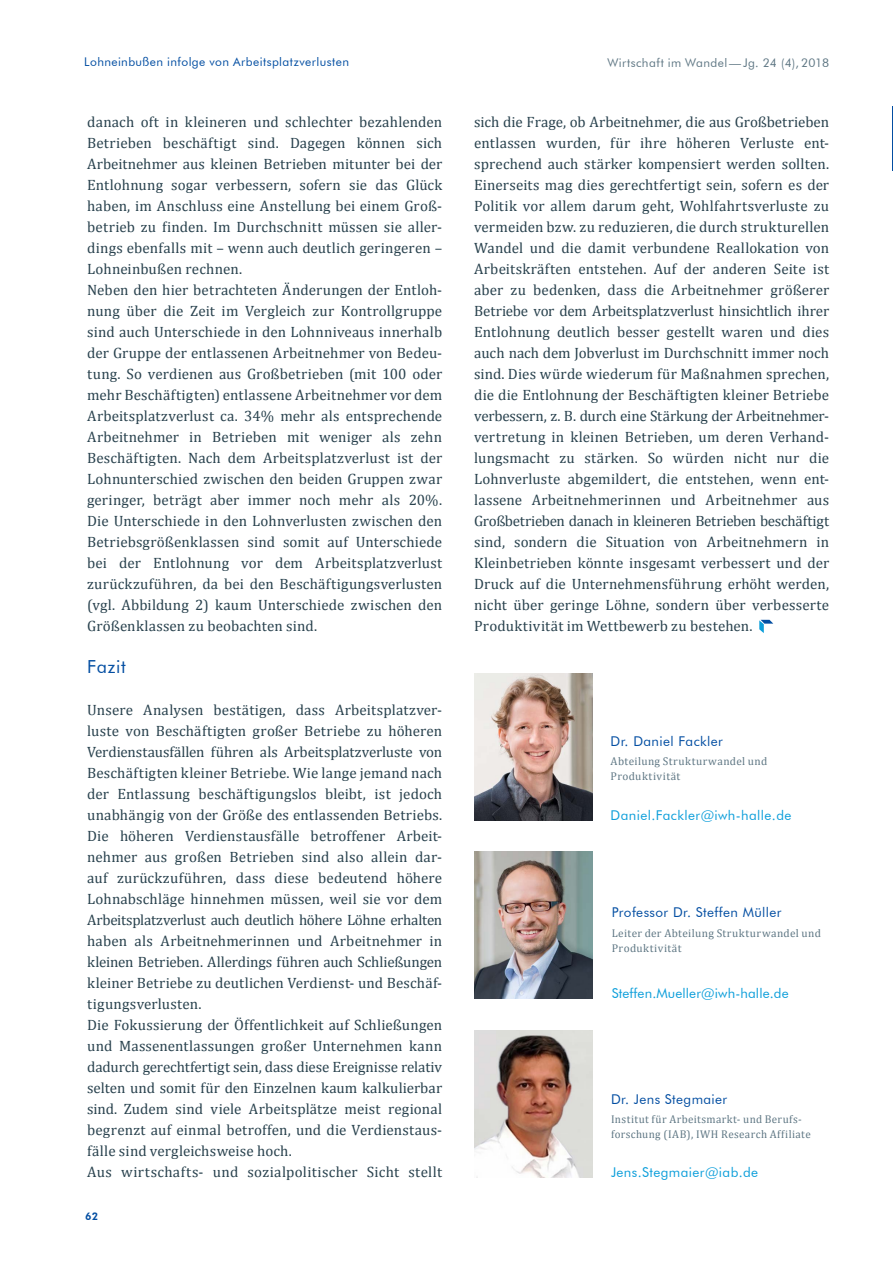
<style>
.page{position:relative;width:893px;height:1263px;background:#fff}
.page>*{position:absolute;margin:0;border:0;box-sizing:border-box;transform-origin:0 0}
.t1{font:18px "Futura BT";letter-spacing:.035em;color:#034ea2}
.t2{font:15px/21px "Cambria";letter-spacing:.005em;color:#29424e}
.t3{font:13.5px "Futura BT";letter-spacing:.03em;color:#034ea2}
.t4{font:13.5px "Futura BT";letter-spacing:.03em;color:#0c9eda}
.t5{font:13.5px "Futura BT";letter-spacing:.01em;color:#0c9eda}
.t6{font:12px "Futura BT";letter-spacing:.035em;color:#034ea2}
.t7{font:12px "Futura BT";letter-spacing:.035em;color:#5f7784}
.t8{font:11.25px/15px "Cambria";letter-spacing:.04em;color:#5f7784}
.t9{font:800 10.5px "Futura BT";color:#034ea2}
</style>
<div class="page">
<hr style="left:892px;top:107px;width:1px;height:63px;background:#034ea2">
<svg style="left:759px;top:620px;width:14px;height:13px"></svg>
<img style="left:474px;top:1030px;width:118px;height:147px">
<img style="left:474px;top:851px;width:118px;height:147px">
<img style="left:474px;top:673px;width:118px;height:147px">
<p class="t6" style="left:84px;top:54px;width:266px">Lohneinbußen infolge von Arbeitsplatzverlusten</p>
<p class="t2" style="left:87px;top:111px;width:357px">danach oft in kleineren und schlechter bezahlenden Betrieben beschäftigt sind. Dagegen können sich Arbeitnehmer aus kleinen Betrieben mitunter bei der Entlohnung sogar verbessern, sofern sie das Glück haben, im Anschluss eine Anstellung bei einem Groß&shy;betrieb zu finden. Im Durchschnitt müssen sie aller&shy;dings ebenfalls mit – wenn auch deutlich geringeren – Lohneinbußen rechnen.<br>Neben den hier betrachteten Änderungen der Entloh&shy;nung über die Zeit im Vergleich zur Kontrollgruppe sind auch Unterschiede in den Lohnniveaus innerhalb der Gruppe der entlassenen Arbeitnehmer von Bedeu&shy;tung. So verdienen aus Großbetrieben (mit 100 oder mehr Beschäftigten) entlassene Arbeitnehmer vor dem Arbeitsplatzverlust ca. 34% mehr als entsprechende Arbeitnehmer in Betrieben mit weniger als zehn Beschäftigten. Nach dem Arbeitsplatzverlust ist der Lohnunterschied zwischen den beiden Gruppen zwar geringer, beträgt aber immer noch mehr als 20%.<br>Die Unterschiede in den Lohnverlusten zwischen den Betriebsgrößenklassen sind somit auf Unterschiede bei der Entlohnung vor dem Arbeitsplatzverlust zurückzuführen, da bei den Beschäftigungsverlusten (vgl. Abbildung 2) kaum Unterschiede zwischen den Größenklassen zu beobachten sind.</p>
<p class="t1" style="left:87px;top:656px;width:40px">Fazit</p>
<p class="t2" style="left:87px;top:699px;width:357px">Unsere Analysen bestätigen, dass Arbeitsplatzver&shy;luste von Beschäftigten großer Betriebe zu höheren Verdienstausfällen führen als Arbeitsplatzverluste von Beschäftigten kleiner Betriebe. Wie lange jemand nach der Entlassung beschäftigungslos bleibt, ist jedoch unabhängig von der Größe des entlassenden Betriebs.<br>Die höheren Verdienstausfälle betroffener Arbeit&shy;nehmer aus großen Betrieben sind also allein dar&shy;auf zurückzuführen, dass diese bedeutend höhere Lohnabschläge hinnehmen müssen, weil sie vor dem Arbeitsplatzverlust auch deutlich höhere Löhne erhalten haben als Arbeitnehmerinnen und Arbeitnehmer in kleinen Betrieben. Allerdings führen auch Schließungen kleiner Betriebe zu deutlichen Verdienst- und Beschäf&shy;tigungsverlusten.<br>Die Fokussierung der Öffentlichkeit auf Schließungen und Massenentlassungen großer Unternehmen kann dadurch gerechtfertigt sein, dass diese Ereignisse relativ selten und somit für den Einzelnen kaum kalkulierbar sind. Zudem sind viele Arbeitsplätze meist regional begrenzt auf einmal betroffen, und die Verdienstaus&shy;fälle sind vergleichsweise hoch.<br>Aus wirtschafts- und sozialpolitischer Sicht stellt</p>
<p class="t9" style="left:85px;top:1210px;width:15px">62</p>
<p class="t7" style="left:607px;top:55px;width:223px">Wirtschaft im Wandel—Jg. 24 (4), 2018</p>
<p class="t2" style="left:474px;top:111px;width:357px;text-align:justify">sich die Frage, ob Arbeitnehmer, die aus Großbetrieben entlassen wurden, für ihre höheren Verluste ent&shy;sprechend auch stärker kompensiert werden sollten.<br>Einerseits mag dies gerechtfertigt sein, sofern es der Politik vor allem darum geht, Wohlfahrtsverluste zu vermeiden bzw. zu reduzieren, die durch strukturellen Wandel und die damit verbundene Reallokation von Arbeitskräften entstehen. Auf der anderen Seite ist aber zu bedenken, dass die Arbeitnehmer größerer Betriebe vor dem Arbeitsplatzverlust hinsichtlich ihrer Entlohnung deutlich besser gestellt waren und dies auch nach dem Jobverlust im Durchschnitt immer noch sind. Dies würde wiederum für Maßnahmen sprechen, die die Entlohnung der Beschäftigten kleiner Betriebe verbessern, z. B. durch eine Stärkung der Arbeitnehmer&shy;vertretung in kleinen Betrieben, um deren Verhand&shy;lungsmacht zu stärken. So würden nicht nur die Lohnverluste abgemildert, die entstehen, wenn ent&shy;lassene Arbeitnehmerinnen und Arbeitnehmer aus Großbetrieben danach in kleineren Betrieben beschäftigt sind, sondern die Situation von Arbeitnehmern in Kleinbetrieben könnte insgesamt verbessert und der Druck auf die Unternehmensführung erhöht werden, nicht über geringe Löhne, sondern über verbesserte Produktivität im Wettbewerb zu bestehen.</p>
<p class="t3" style="left:611px;top:732px;width:114px">Dr. Daniel Fackler</p>
<p class="t8" style="left:611px;top:753px;width:158px">Abteilung Strukturwandel und<br>Produktivität</p>
<p class="t4" style="left:611px;top:807px;width:182px">Daniel.Fackler@iwh-halle.de</p>
<p class="t3" style="left:612px;top:904px;width:171px">Professor Dr. Steffen Müller</p>
<p class="t8" style="left:612px;top:925px;width:211px">Leiter der Abteilung Strukturwandel und<br>Produktivität</p>
<p class="t5" style="left:612px;top:985px;width:178px">Steffen.Mueller@iwh-halle.de</p>
<p class="t3" style="left:611px;top:1091px;width:118px">Dr. Jens Stegmaier</p>
<p class="t8" style="left:611px;top:1112px;width:201px">Institut für Arbeitsmarkt- und Berufs&shy;forschung (IAB), IWH Research Affiliate</p>
<p class="t4" style="left:611px;top:1164px;width:149px">Jens.Stegmaier@iab.de</p>
</div>
